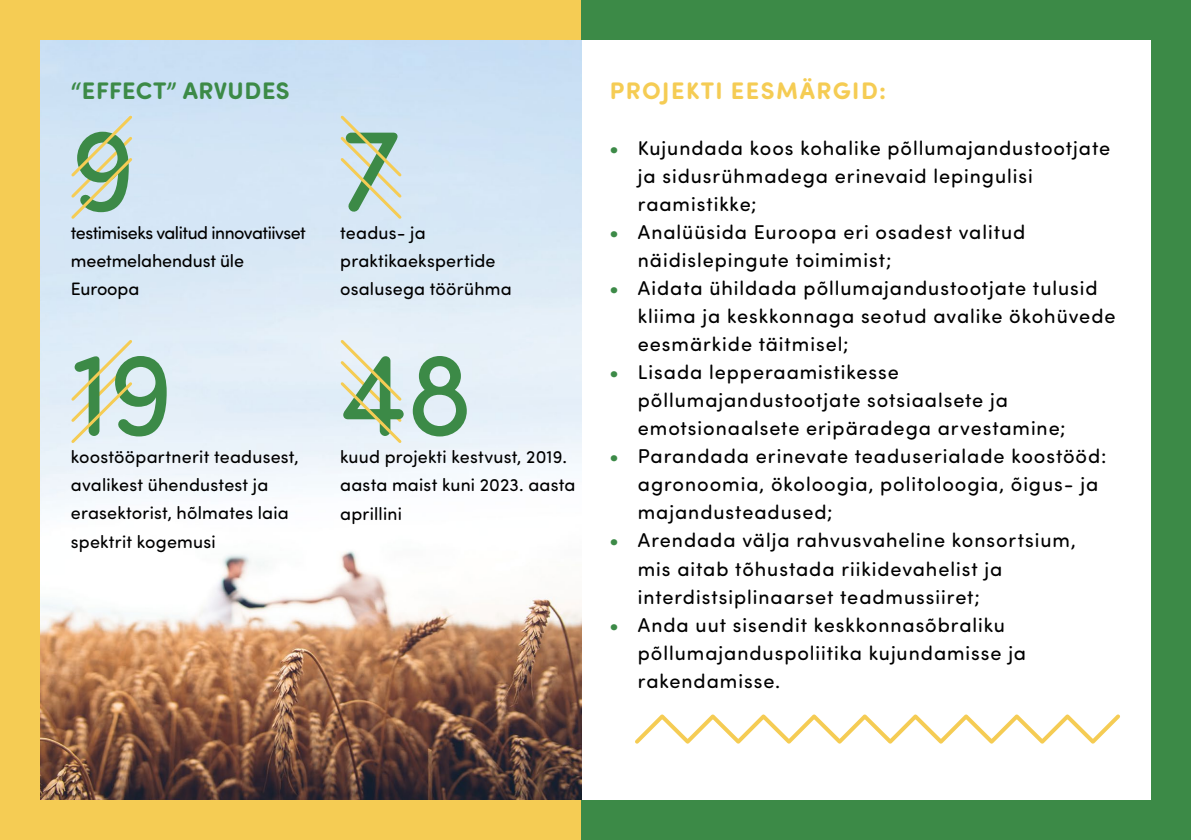
<style>
.page{position:relative;width:1191px;height:840px;background:#fff}
.page>*{position:absolute;margin:0;border:0;box-sizing:border-box;transform-origin:0 0}
.t1{font:120px/224px "Sofia Pro Soft";color:#3c8a47}
.t2{font:700 24px "Sofia Pro Soft";letter-spacing:.06em;color:#f5cc54}
.t3{font:700 24px "Sofia Pro Soft";letter-spacing:.015em;color:#3c8a47}
.t4{font:20px/28px "Sofia Pro Soft";letter-spacing:.045em;color:#000}
.t5{font:18px/28px "Sofia Pro Soft";letter-spacing:.01em;color:#000}
.t6{font:18px/28px "Sofia Pro Soft";letter-spacing:-.025em;color:#000}
.s1{font-weight:700;color:#3c8a47}
</style>
<div class="page">
<img style="left:40px;top:40px;width:541px;height:759px">
<div style="left:0;top:0;width:581px;height:40px;background:#f5cc54"></div>
<div style="left:0;top:799px;width:581px;height:40px;background:#f5cc54"></div>
<div style="left:581px;top:0;width:610px;height:40px;background:#3c8a47"></div>
<div style="left:581px;top:799px;width:610px;height:40px;background:#3c8a47"></div>
<div style="left:0;top:0;width:40px;height:839px;background:#f5cc54"></div>
<div style="left:1151px;top:0;width:40px;height:839px;background:#3c8a47"></div>
<svg style="left:69px;top:113px;width:66px;height:108px"></svg>
<svg style="left:69px;top:337px;width:66px;height:108px"></svg>
<svg style="left:338px;top:113px;width:66px;height:108px"></svg>
<svg style="left:338px;top:337px;width:66px;height:108px"></svg>
<svg style="left:635px;top:714px;width:485px;height:30px"></svg>
<p class="t3" style="left:71px;top:73px;width:220px">“EFFECT” ARVUDES</p>
<h1 class="t1" style="left:71px;top:52px;width:105px">9<br>19</h1>
<h1 class="t1" style="left:340px;top:52px;width:135px">7<br>48</h1>
<p class="t6" style="left:71px;top:218px;width:236px">testimiseks valitud innovatiivset meetmelahendust üle<br>Euroopa</p>
<p class="t5" style="left:340px;top:218px;width:173px">teadus- ja praktikaekspertide osalusega töörühma</p>
<p class="t5" style="left:71px;top:442px;width:229px">koostööpartnerit teadusest, avalikest ühendustest ja erasektorist, hõlmates laia spektrit kogemusi</p>
<p class="t5" style="left:340px;top:442px;width:237px">kuud projekti kestvust, 2019. aasta maist kuni 2023. aasta aprillini</p>
<p class="t2" style="left:610px;top:73px;width:278px">PROJEKTI EESMÄRGID:</p>
<p class="t4" style="left:638px;top:133px;width:474px;text-indent:-28px"><span class="s1">•</span> Kujundada koos kohalike põllumajandustootjate ja sidusrühmadega erinevaid lepingulisi raamistikke;</p>
<p class="t4" style="left:638px;top:217px;width:389px;text-indent:-28px"><span class="s1">•</span> Analüüsida Euroopa eri osadest valitud näidislepingute toimimist;</p>
<p class="t4" style="left:638px;top:273px;width:479px;text-indent:-28px"><span class="s1">•</span> Aidata ühildada põllumajandustootjate tulusid kliima ja keskkonnaga seotud avalike ökohüvede eesmärkide täitmisel;</p>
<p class="t4" style="left:638px;top:357px;width:429px;text-indent:-28px"><span class="s1">•</span> Lisada lepperaamistikesse põllumajandustootjate sotsiaalsete ja emotsionaalsete eripäradega arvestamine;</p>
<p class="t4" style="left:638px;top:441px;width:470px;text-indent:-28px"><span class="s1">•</span> Parandada erinevate teaduserialade koostööd: agronoomia, ökoloogia, politoloogia, õigus- ja majandusteadused;</p>
<p class="t4" style="left:638px;top:525px;width:439px;text-indent:-28px"><span class="s1">•</span> Arendada välja rahvusvaheline konsortsium, mis aitab tõhustada riikidevahelist ja interdistsiplinaarset teadmussiiret;</p>
<p class="t4" style="left:638px;top:609px;width:390px;text-indent:-28px"><span class="s1">•</span> Anda uut sisendit keskkonnasõbraliku põllumajanduspoliitika kujundamisse ja rakendamisse.</p>
</div>
